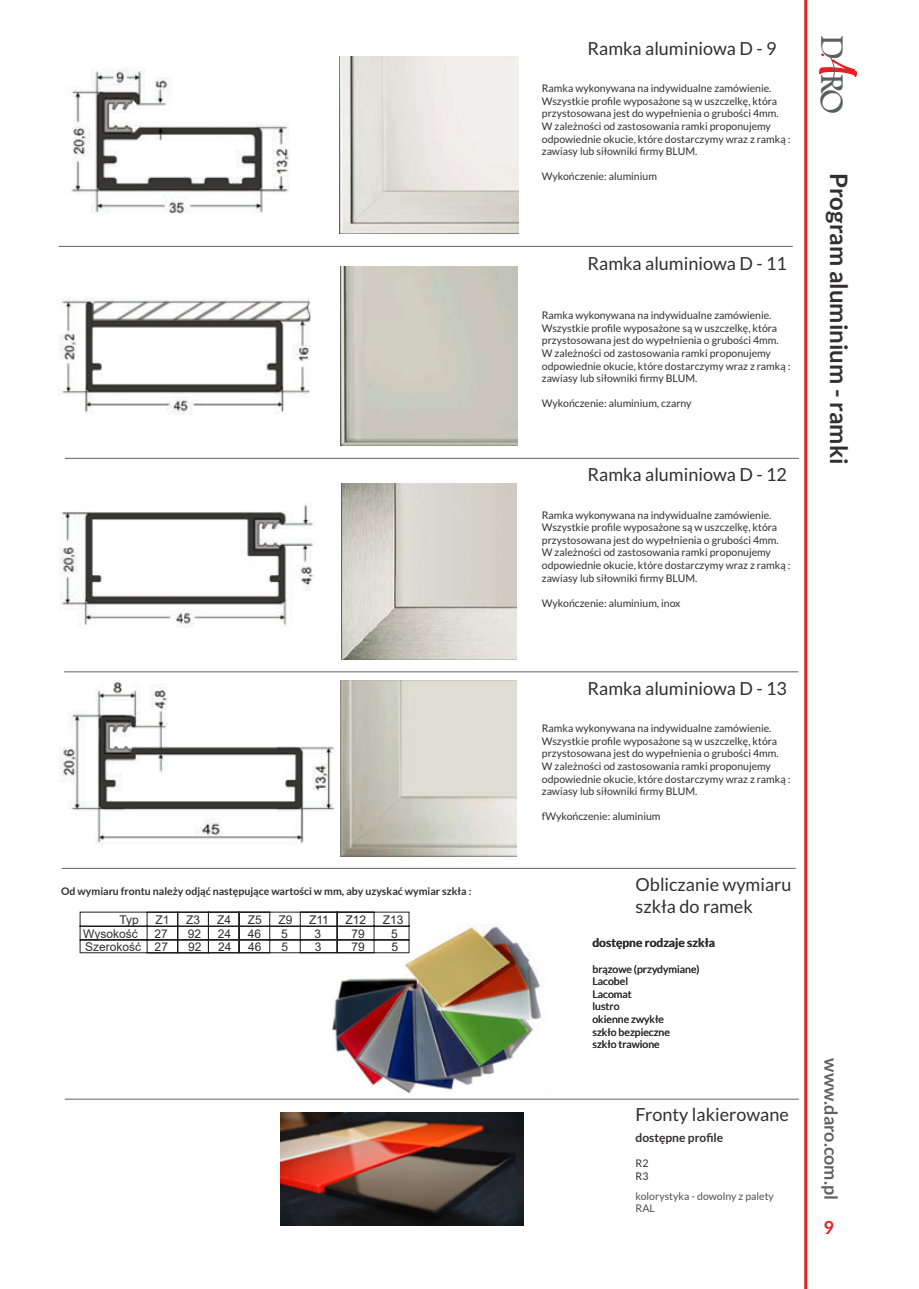
<style>
.page{position:relative;width:919px;height:1289px;background:#fff}
.page>*{position:absolute;margin:0;border:0;box-sizing:border-box;transform-origin:0 0}
.t1{font:34.35px "Andalus";color:#5c5d5d}
.t2{font:700 24px "Lato";color:#312f30}
.t3{font:18px/21.6px "Lato";color:#312f30}
.t4{font:700 18px "Lato";color:#606160}
.t5{font:700 18px "Lato";color:#e42226}
.t6{font:12px "Arial";color:#312f30}
.t7{font:700 12px "Lato";color:#312f30}
.t8{font:12px "Arial";color:#2a2928}
.t9{font:10.5px/12.6px "Lato";color:#312f30}
.t10{font:700 10.5px "Lato";color:#312f30}
.t11{font:10.5px/12.6px "Lato";color:#4e4f50}
.s1{color:#2a2928}
</style>
<div class="page">
<img style="left:322px;top:924px;width:220px;height:170px">
<hr style="left:804px;top:0;width:3px;height:1288px;background:#e42226">
<svg style="left:819px;top:53px;width:38px;height:30px"></svg>
<hr style="left:62px;top:868px;width:733px;height:1px;background:#606160">
<hr style="left:65px;top:458px;width:733px;height:1px;background:#606160">
<hr style="left:64px;top:671px;width:734px;height:1px;background:#606160">
<hr style="left:59px;top:246px;width:733px;height:1px;background:#606160">
<img style="left:59px;top:502px;width:255px;height:125px">
<svg style="left:79px;top:911px;width:331px;height:42px"></svg>
<img style="left:340px;top:266px;width:177px;height:179px">
<img style="left:339px;top:56px;width:179px;height:177px">
<img style="left:341px;top:483px;width:175px;height:176px">
<img style="left:58px;top:298px;width:253px;height:116px">
<img style="left:59px;top:681px;width:276px;height:163px">
<img style="left:341px;top:680px;width:175px;height:176px">
<hr style="left:65px;top:1098px;width:733px;height:1px;background:#606160">
<img style="left:280px;top:1112px;width:243px;height:113px">
<img style="left:71px;top:68px;width:219px;height:145px">
<p class="t10" style="left:61px;top:885px;width:412px">Od wymiaru frontu należy odjąć następujące wartości w mm, aby uzyskać wymiar szkła :</p>
<p class="t6" style="left:119px;top:911px;width:21px">Typ</p>
<p class="t6" style="left:156px;top:911px;width:16px">Z1</p>
<p class="t6" style="left:186px;top:911px;width:16px">Z3</p>
<p class="t6" style="left:217px;top:911px;width:16px">Z4</p>
<p class="t6" style="left:248px;top:911px;width:16px">Z5</p>
<p class="t6" style="left:278px;top:911px;width:16px">Z9</p>
<p class="t6" style="left:309px;top:911px;width:21px">Z1<span class="s1">1</span></p>
<p class="t8" style="left:345px;top:911px;width:22px">Z12</p>
<p class="t8" style="left:383px;top:911px;width:22px">Z13</p>
<p class="t6" style="left:83px;top:925px;width:56px">Wysokość</p>
<p class="t6" style="left:154px;top:925px;width:15px">27</p>
<p class="t6" style="left:188px;top:925px;width:15px">92</p>
<p class="t6" style="left:218px;top:925px;width:15px">24</p>
<p class="t6" style="left:248px;top:925px;width:15px">46</p>
<p class="t6" style="left:281px;top:925px;width:8px">5</p>
<p class="t6" style="left:314px;top:925px;width:8px">3</p>
<p class="t6" style="left:351px;top:925px;width:15px">79</p>
<p class="t8" style="left:391px;top:925px;width:8px">5</p>
<p class="t6" style="left:85px;top:938px;width:84px">Szerokość 27</p>
<p class="t6" style="left:188px;top:938px;width:15px">92</p>
<p class="t6" style="left:218px;top:938px;width:15px">24</p>
<p class="t6" style="left:248px;top:938px;width:15px">46</p>
<p class="t6" style="left:281px;top:938px;width:8px">5</p>
<p class="t6" style="left:315px;top:938px;width:8px">3</p>
<p class="t6" style="left:351px;top:938px;width:15px">79</p>
<p class="t8" style="left:391px;top:938px;width:8px">5</p>
<h3 class="t3" style="left:587px;top:37px;width:190px">Ramka aluminiowa D - 9</h3>
<p class="t9" style="left:542px;top:82px;width:250px">Ramka wykonywana na indywidualne zamówienie.<br>Wszystkie profile wyposażone są w uszczelkę, która przystosowana jest do wypełnienia o grubości 4mm.<br>W zależności od zastosowania ramki proponujemy odpowiednie okucie, które dostarczymy wraz z ramką : zawiasy lub siłowniki firmy BLUM.</p>
<p class="t9" style="left:542px;top:170px;width:117px">Wykończenie: aluminium</p>
<h3 class="t3" style="left:587px;top:253px;width:201px">Ramka aluminiowa D - 11</h3>
<p class="t9" style="left:542px;top:309px;width:250px">Ramka wykonywana na indywidualne zamówienie.<br>Wszystkie profile wyposażone są w uszczelkę, która przystosowana jest do wypełnienia o grubości 4mm.<br>W zależności od zastosowania ramki proponujemy odpowiednie okucie, które dostarczymy wraz z ramką : zawiasy lub siłowniki firmy BLUM.</p>
<p class="t9" style="left:542px;top:397px;width:151px">Wykończenie: aluminium, czarny</p>
<h3 class="t3" style="left:587px;top:464px;width:201px">Ramka aluminiowa D - 12</h3>
<p class="t9" style="left:542px;top:508px;width:250px">Ramka wykonywana na indywidualne zamówienie.<br>Wszystkie profile wyposażone są w uszczelkę, która przystosowana jest do wypełnienia o grubości 4mm.<br>W zależności od zastosowania ramki proponujemy odpowiednie okucie, które dostarczymy wraz z ramką : zawiasy lub siłowniki firmy BLUM.</p>
<p class="t9" style="left:542px;top:596px;width:140px">Wykończenie: aluminium, inox</p>
<h3 class="t3" style="left:587px;top:677px;width:201px">Ramka aluminiowa D - 13</h3>
<p class="t9" style="left:542px;top:722px;width:250px">Ramka wykonywana na indywidualne zamówienie.<br>Wszystkie profile wyposażone są w uszczelkę, która przystosowana jest do wypełnienia o grubości 4mm.<br>W zależności od zastosowania ramki proponujemy odpowiednie okucie, które dostarczymy wraz z ramką : zawiasy lub siłowniki firmy BLUM.</p>
<p class="t9" style="left:542px;top:810px;width:120px">fWykończenie: aluminium</p>
<h3 class="t3" style="left:635px;top:873px;width:157px">Obliczanie wymiaru szkła do ramek</h3>
<p class="t7" style="left:592px;top:936px;width:124px">dostępne rodzaje szkła</p>
<p class="t9" style="left:592px;top:962px;width:108px">brązowe (przydymiane)<br>Lacobel<br>Lacomat<br>lustro<br>okienne zwykłe<br>szkło bezpieczne<br>szkło trawione</p>
<h3 class="t3" style="left:635px;top:1103px;width:155px">Fronty lakierowane</h3>
<p class="t7" style="left:635px;top:1130px;width:89px">dostępne profile</p>
<p class="t9" style="left:635px;top:1157px;width:14px">R2<br>R3</p>
<p class="t11" style="left:635px;top:1189px;width:140px">kolorystyka - dowolny z palety<br>RAL</p>
<h1 class="t1" style="left:857px;top:35px;width:81px;rotate:90deg">D RO</h1>
<h2 class="t2" style="left:852px;top:173px;width:293px;rotate:90deg">Program aluminium - ramki</h2>
<h3 class="t4" style="left:841px;top:1058px;width:143px;rotate:90deg">www.daro.com.pl</h3>
<h3 class="t5" style="left:823px;top:1216px;width:12px">9</h3>
</div>
